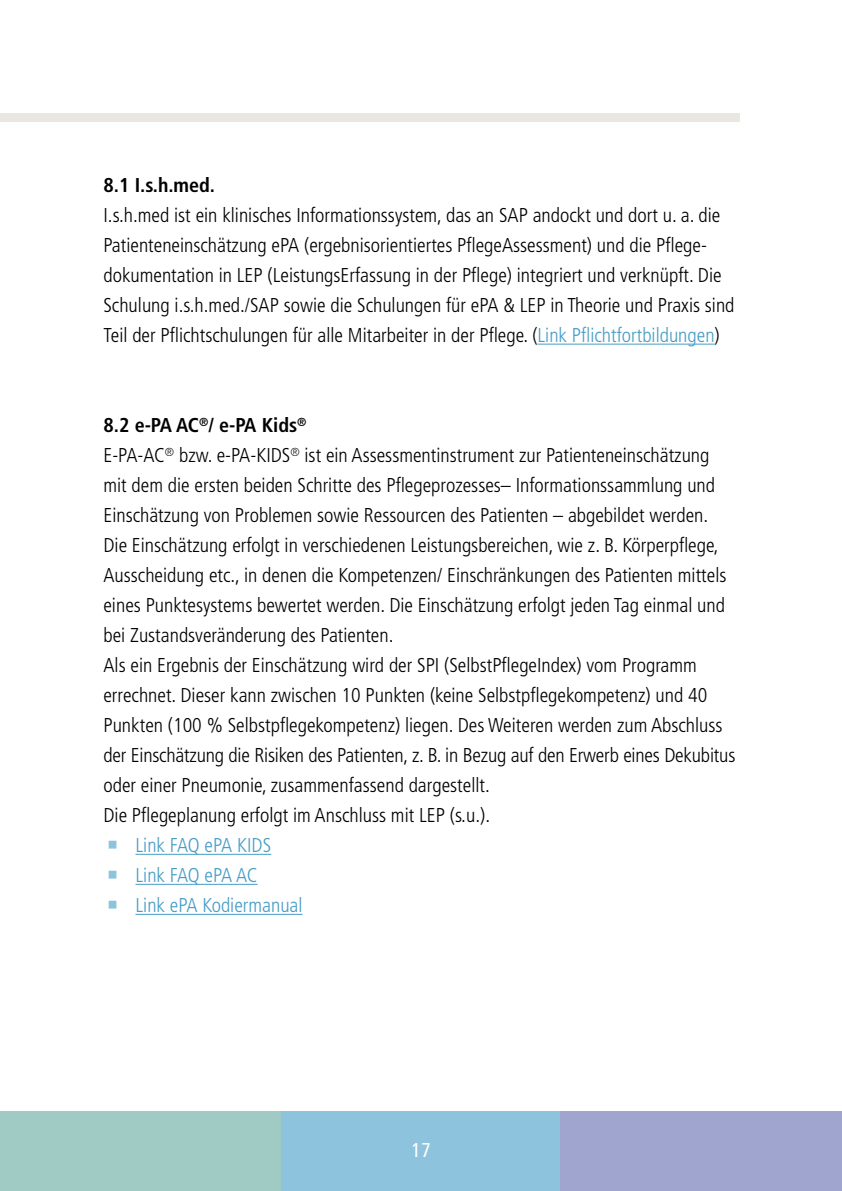
<style>
.page{position:relative;width:842px;height:1191px;background:#fff}
.page>*{position:absolute;margin:0;border:0;box-sizing:border-box;transform-origin:0 0}
.t1{font:300 condensed 20px/30px "Frutiger LT Std";color:#000}
.t2{font:300 condensed 20px "Frutiger LT Std";color:#469dc6}
.t3{font:700 condensed 20px "Frutiger LT Std";color:#000}
.t4{font:condensed 20px "Frutiger LT Std";color:#fff}
.s1{color:#469dc6}
.s2{font-weight:700}
.s3{color:#8dc3dd}
</style>
<div class="page">
<div style="left:0;top:1111px;width:281px;height:80px;background:#a0cbc4"></div>
<div style="left:281px;top:1111px;width:280px;height:80px;background:#8dc3dd"></div>
<div style="left:561px;top:1111px;width:281px;height:80px;background:#a0a5cf"></div>
<div style="left:0;top:113px;width:740px;height:9px;background:#eae7e2"></div>
<hr style="left:537px;top:344px;width:178px;height:1px;background:#469dc6">
<hr style="left:135px;top:854px;width:136px;height:1px;background:#469dc6">
<hr style="left:135px;top:884px;width:123px;height:1px;background:#469dc6">
<hr style="left:135px;top:914px;width:168px;height:1px;background:#469dc6">
<p class="t3" style="left:103px;top:173px;width:113px">8.1 I.s.h.med.</p>
<p class="t1" style="left:103px;top:200px;width:633px">I.s.h.med ist ein klinisches Informationssystem, das an SAP andockt und dort u. a. die Patienteneinschätzung ePA (ergebnisorientiertes PflegeAssessment) und die Pflege&shy;dokumentation in LEP (LeistungsErfassung in der Pflege) integriert und verknüpft. Die Schulung i.s.h.med./SAP sowie die Schulungen für ePA &amp; LEP in Theorie und Praxis sind Teil der Pflichtschulungen für alle Mitarbeiter in der Pflege. (<span class="s1">Link Pflichtfortbildungen</span>)</p>
<p class="t1" style="left:103px;top:410px;width:633px"><span class="s2">8.2 e-PA AC</span><sup>®</sup><span class="s2">/ e-PA Kids</span><sup>®<br></sup>E-PA-AC<sup>®</sup> bzw. e-PA-KIDS<sup>®</sup> ist ein Assessmentinstrument zur Patienteneinschätzung mit dem die ersten beiden Schritte des Pflegeprozesses– Informationssammlung und Einschätzung von Problemen sowie Ressourcen des Patienten – abgebildet werden.<br>Die Einschätzung erfolgt in verschiedenen Leistungsbereichen, wie z. B. Körperpflege, Ausscheidung etc., in denen die Kompetenzen/ Einschränkungen des Patienten mittels eines Punktesystems bewertet werden. Die Einschätzung erfolgt jeden Tag einmal und bei Zustandsveränderung des Patienten.<br>Als ein Ergebnis der Einschätzung wird der SPI (SelbstPflegeIndex) vom Programm errechnet. Dieser kann zwischen 10 Punkten (keine Selbstpflegekompetenz) und 40<br>Punkten (100 % Selbstpflegekompetenz) liegen. Des Weiteren werden zum Abschluss der Einschätzung die Risiken des Patienten, z. B. in Bezug auf den Erwerb eines Dekubitus oder einer Pneumonie, zusammenfassend dargestellt.<br>Die Pflegeplanung erfolgt im Anschluss mit LEP (s.u.).</p>
<p class="t2" style="left:107px;top:834px;width:166px"><span class="s3">○</span> Link FAQ ePA KIDS</p>
<p class="t2" style="left:107px;top:864px;width:152px"><span class="s3">○</span> Link FAQ ePA AC</p>
<p class="t2" style="left:107px;top:894px;width:197px"><span class="s3">○</span> Link ePA Kodiermanual</p>
<p class="t4" style="left:411px;top:1138px;width:21px">17</p>
</div>
